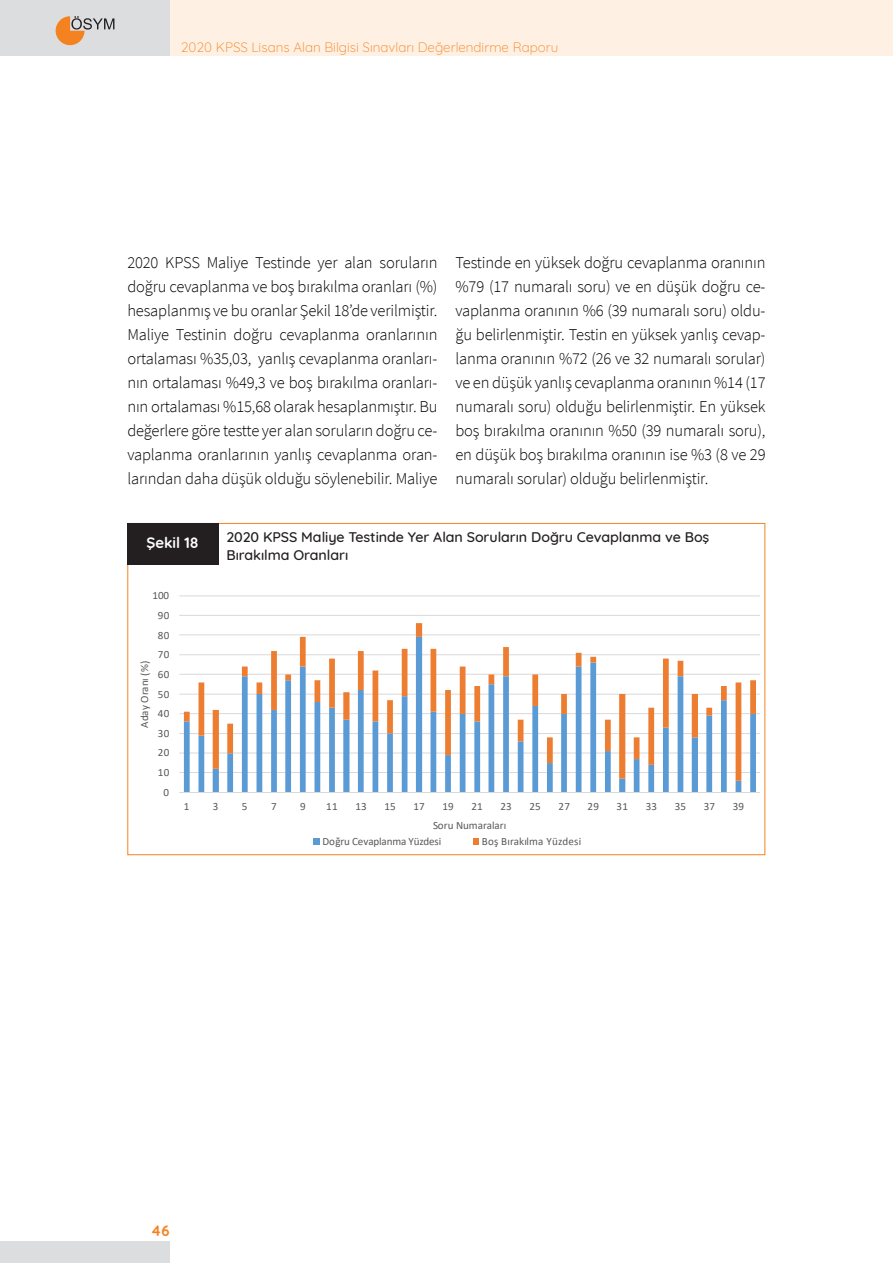
<style>
.page{position:relative;width:893px;height:1263px;background:#fff}
.page>*{position:absolute;margin:0;border:0;box-sizing:border-box;transform-origin:0 0}
.t1{font:300 16.5px/24px "Source Sans Pro";letter-spacing:-.01em;color:#000;text-align:justify}
.t2{font:700 15px "Quicksand";color:#fff}
.t3{font:700 15px "Quicksand";color:#f58220}
.t4{font:500 14.25px "Quicksand";letter-spacing:-.005em;color:#231f20}
.t5{font:300 13.5px "Quicksand";color:#f58220}
.t6{font:11.1px "Calibri";letter-spacing:.015em;color:#595959}
.t7{font:11.1px/16.4px "Calibri";letter-spacing:-.015em;color:#595959}
.t8{font:11.1px "Calibri";letter-spacing:-.005em;color:#595959}
</style>
<div class="page">
<div style="left:0;top:1242px;width:170px;height:21px;background:#dcdddf"></div>
<div style="left:170px;top:0;width:723px;height:56px;background:#fef0e2"></div>
<div style="left:0;top:0;width:170px;height:56px;background:#dcdddf"></div>
<svg style="left:56px;top:16px;width:58px;height:29px"></svg>
<div style="left:127px;top:523px;width:92px;height:41px;background:#231f20"></div>
<hr style="left:179px;top:772px;width:581px;height:1px;background:#d9d9d9">
<hr style="left:179px;top:753px;width:581px;height:1px;background:#d9d9d9">
<hr style="left:179px;top:733px;width:581px;height:1px;background:#d9d9d9">
<hr style="left:179px;top:713px;width:581px;height:1px;background:#d9d9d9">
<hr style="left:179px;top:694px;width:581px;height:1px;background:#d9d9d9">
<hr style="left:179px;top:674px;width:581px;height:1px;background:#d9d9d9">
<hr style="left:179px;top:654px;width:581px;height:1px;background:#d9d9d9">
<hr style="left:179px;top:635px;width:581px;height:1px;background:#d9d9d9">
<hr style="left:179px;top:615px;width:581px;height:1px;background:#d9d9d9">
<hr style="left:179px;top:596px;width:581px;height:1px;background:#d9d9d9">
<svg style="left:184px;top:781px;width:572px;height:11px"></svg>
<svg style="left:184px;top:623px;width:572px;height:158px"></svg>
<hr style="left:179px;top:792px;width:581px;height:1px;background:#d9d9d9">
<svg style="left:314px;top:838px;width:6px;height:6px"></svg>
<svg style="left:473px;top:838px;width:6px;height:6px"></svg>
<p class="t5" style="left:181px;top:37px;width:379px">2020 KPSS Lisans Alan Bilgisi Sınavları Değerlendirme Raporu</p>
<p class="t1" style="left:127px;top:250px;width:312px">2020 KPSS Maliye Testinde yer alan soruların doğru cevaplanma ve boş bırakılma oranları (%) hesaplanmış ve bu oranlar Şekil 18’de verilmiştir.<br>Maliye Testinin doğru cevaplanma oranlarının ortalaması %35,03, yanlış cevaplanma oranları&shy;nın ortalaması %49,3 ve boş bırakılma oranları&shy;nın ortalaması %15,68 olarak hesaplanmıştır. Bu değerlere göre testte yer alan soruların doğru ce&shy;vaplanma oranlarının yanlış cevaplanma oran&shy;larından daha düşük olduğu söylenebilir. Maliye</p>
<p class="t1" style="left:455px;top:250px;width:312px">Testinde en yüksek doğru cevaplanma oranının %79 (17 numaralı soru) ve en düşük doğru ce&shy;vaplanma oranının %6 (39 numaralı soru) oldu&shy;ğu belirlenmiştir. Testin en yüksek yanlış cevap&shy;lanma oranının %72 (26 ve 32 numaralı sorular) ve en düşük yanlış cevaplanma oranının %14 (17 numaralı soru) olduğu belirlenmiştir. En yüksek boş bırakılma oranının %50 (39 numaralı soru), en düşük boş bırakılma oranının ise %3 (8 ve 29 numaralı sorular) olduğu belirlenmiştir.</p>
<p class="t2" style="left:146px;top:531px;width:54px">Şekil 18</p>
<p class="t4" style="left:226px;top:526px;width:484px">2020 KPSS Maliye Testinde Yer Alan Soruların Doğru Cevaplanma ve Boş</p>
<p class="t4" style="left:226px;top:544px;width:123px">Bırakılma Oranları</p>
<p class="t6" style="left:152px;top:588px;width:18px">100</p>
<p class="t6" style="left:158px;top:607px;width:13px">90</p>
<p class="t6" style="left:158px;top:627px;width:13px">80</p>
<p class="t8" style="left:137px;top:728px;width:68px;rotate:-90deg">Aday Oranı (%)</p>
<p class="t6" style="left:158px;top:647px;width:13px">70</p>
<p class="t6" style="left:158px;top:667px;width:13px">60</p>
<p class="t6" style="left:158px;top:686px;width:13px">50</p>
<p class="t6" style="left:158px;top:706px;width:13px">40</p>
<p class="t6" style="left:158px;top:725px;width:13px">30</p>
<p class="t6" style="left:158px;top:745px;width:13px">20</p>
<p class="t6" style="left:158px;top:765px;width:13px">10</p>
<p class="t6" style="left:164px;top:784px;width:7px">0</p>
<p class="t6" style="left:184px;top:799px;width:7px">1</p>
<p class="t6" style="left:213px;top:799px;width:7px">3</p>
<p class="t6" style="left:242px;top:799px;width:7px">5</p>
<p class="t6" style="left:271px;top:799px;width:7px">7</p>
<p class="t6" style="left:300px;top:799px;width:7px">9</p>
<p class="t6" style="left:326px;top:799px;width:13px">11</p>
<p class="t6" style="left:355px;top:799px;width:13px">13</p>
<p class="t6" style="left:384px;top:799px;width:13px">15</p>
<p class="t6" style="left:413px;top:799px;width:13px">17</p>
<p class="t6" style="left:442px;top:799px;width:13px">19</p>
<p class="t6" style="left:471px;top:799px;width:13px">21</p>
<p class="t6" style="left:500px;top:799px;width:13px">23</p>
<p class="t6" style="left:529px;top:799px;width:13px">25</p>
<p class="t6" style="left:559px;top:799px;width:13px">27</p>
<p class="t6" style="left:588px;top:799px;width:13px">29</p>
<p class="t6" style="left:617px;top:799px;width:13px">31</p>
<p class="t6" style="left:646px;top:799px;width:13px">33</p>
<p class="t6" style="left:675px;top:799px;width:13px">35</p>
<p class="t6" style="left:704px;top:799px;width:13px">37</p>
<p class="t6" style="left:733px;top:799px;width:13px">39</p>
<p class="t7" style="left:323px;top:816px;width:185px;text-indent:111px">Soru Numaraları<br>Doğru Cevaplanma Yüzdesi</p>
<p class="t6" style="left:482px;top:833px;width:101px">Boş Bırakılma Yüzdesi</p>
<p class="t3" style="left:151px;top:1218px;width:20px">46</p>
</div>
